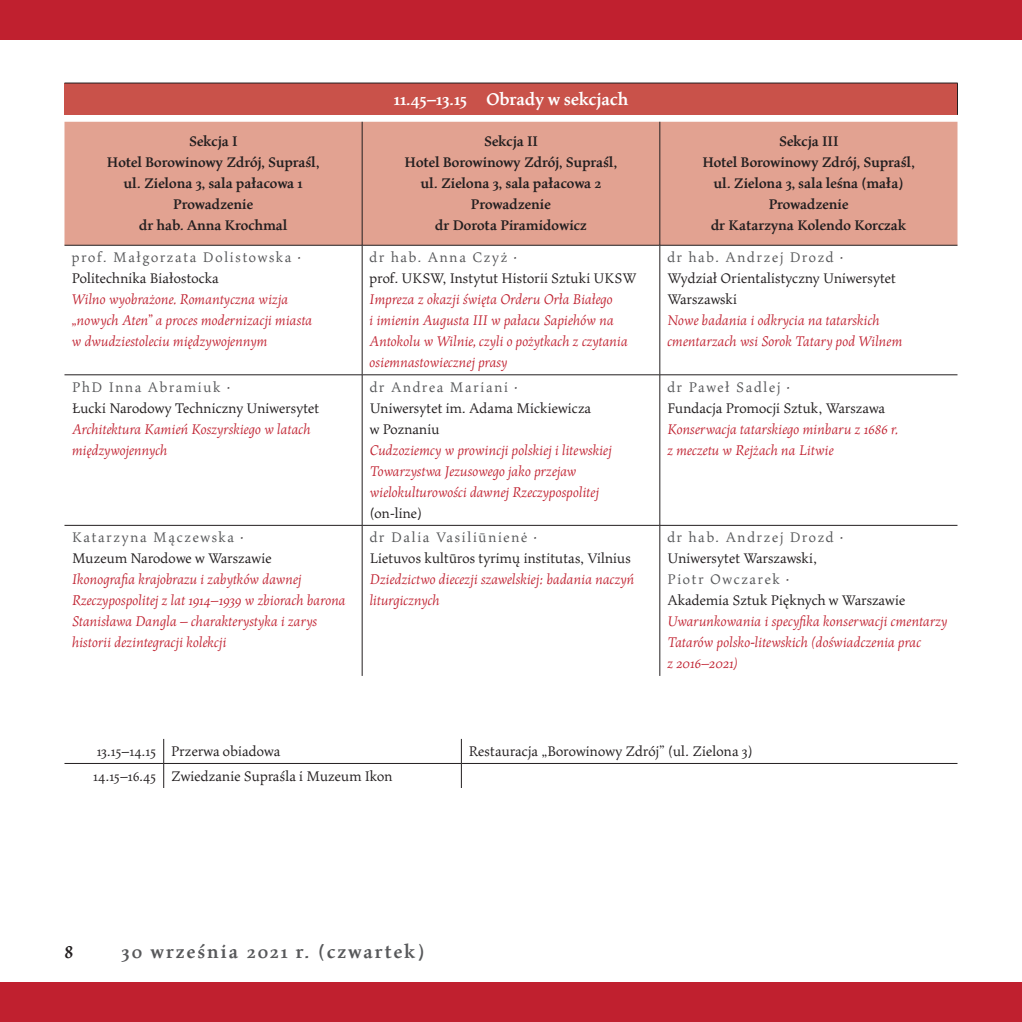
<style>
.page{position:relative;width:1022px;height:1022px;background:#fff}
.page>*{position:absolute;margin:0;border:0;box-sizing:border-box;transform-origin:0 0}
.t1{font:700 21px "Maiola";letter-spacing:.1em;color:#57585a}
.t2{font:700 21px "Maiola";color:#231f20}
.t3{font:700 19.25px "Maiola";letter-spacing:-.01em;color:#fff}
.t4{font:italic 15.75px/21px "Maiola";color:#c0202f}
.t5{font:15.75px/21px "Maiola";color:#231f20}
.t6{font:700 15.75px/21px "Maiola";color:#231f20;text-align:center}
.t7{font:15.75px/21px "Maiola";letter-spacing:.075em;color:#57585a}
.s1{color:#231f20}
.s2{color:#57585a}
</style>
<div class="page">
<div style="left:0;top:0;width:1007px;height:40px;background:#c0202f"></div>
<div style="left:1007px;top:0;width:15px;height:40px;background:#c0202f"></div>
<div style="left:0;top:982px;width:1007px;height:40px;background:#c0202f"></div>
<div style="left:1007px;top:982px;width:15px;height:40px;background:#c0202f"></div>
<div style="left:64px;top:83px;width:893px;height:32px;background:#c9524a"></div>
<hr style="left:64px;top:83px;width:894px;height:1px;background:#231f20">
<hr style="left:957px;top:83px;width:1px;height:32px;background:#231f20">
<svg style="left:64px;top:122px;width:893px;height:123px;background:#dea090"></svg>
<hr style="left:64px;top:245px;width:298px;height:1px;background:#231f20">
<hr style="left:64px;top:374px;width:298px;height:1px;background:#231f20">
<hr style="left:64px;top:525px;width:298px;height:1px;background:#231f20">
<hr style="left:362px;top:526px;width:1px;height:150px;background:#231f20">
<hr style="left:362px;top:122px;width:1px;height:123px;background:#231f20">
<hr style="left:659px;top:122px;width:1px;height:123px;background:#231f20">
<hr style="left:362px;top:245px;width:298px;height:1px;background:#231f20">
<hr style="left:362px;top:245px;width:1px;height:130px;background:#231f20">
<hr style="left:660px;top:245px;width:297px;height:1px;background:#231f20">
<hr style="left:659px;top:245px;width:1px;height:130px;background:#231f20">
<hr style="left:362px;top:374px;width:298px;height:1px;background:#231f20">
<hr style="left:362px;top:375px;width:1px;height:150px;background:#231f20">
<hr style="left:660px;top:374px;width:297px;height:1px;background:#231f20">
<hr style="left:659px;top:375px;width:1px;height:150px;background:#231f20">
<hr style="left:362px;top:525px;width:298px;height:1px;background:#231f20">
<hr style="left:660px;top:525px;width:297px;height:1px;background:#231f20">
<hr style="left:659px;top:526px;width:1px;height:150px;background:#231f20">
<hr style="left:64px;top:763px;width:100px;height:1px;background:#231f20">
<hr style="left:164px;top:763px;width:297px;height:1px;background:#231f20">
<svg style="left:163px;top:739px;width:1px;height:49px"></svg>
<hr style="left:461px;top:763px;width:496px;height:1px;background:#231f20">
<svg style="left:461px;top:739px;width:1px;height:49px"></svg>
<p class="t3" style="left:394px;top:85px;width:236px">11.45–13.15 Obrady w sekcjach</p>
<p class="t6" style="left:107px;top:131px;width:214px">Sekcja I<br>Hotel Borowinowy Zdrój, Supraśl, ul. Zielona 3, sala pałacowa 1<br>Prowadzenie<br>dr hab. Anna Krochmal</p>
<p class="t6" style="left:405px;top:131px;width:214px">Sekcja II<br>Hotel Borowinowy Zdrój, Supraśl, ul. Zielona 3, sala pałacowa 2<br>Prowadzenie<br>dr Dorota Piramidowicz</p>
<p class="t6" style="left:702px;top:130px;width:214px">Sekcja III<br>Hotel Borowinowy Zdrój, Supraśl, ul. Zielona 3, sala leśna (mała)<br>Prowadzenie<br>dr Katarzyna Kolendo Korczak</p>
<p class="t7" style="left:72px;top:247px;width:231px">prof. Małgorzata Dolistowska <span class="s1">·<br>Politechnika Białostocka</span></p>
<p class="t4" style="left:72px;top:289px;width:242px">Wilno wyobrażone. Romantyczna wizja „nowych Aten” a proces modernizacji miasta w dwudziestoleciu międzywojennym</p>
<p class="t5" style="left:667px;top:247px;width:230px"><span class="s2">dr hab. Andrzej Drozd</span> ·<br>Wydział Orientalistyczny Uniwersytet<br>Warszawski</p>
<p class="t4" style="left:667px;top:310px;width:237px">Nowe badania i odkrycia na tatarskich cmentarzach wsi Sorok Tatary pod Wilnem</p>
<p class="t5" style="left:370px;top:247px;width:268px"><span class="s2">dr hab. Anna Czyż</span> ·<br>prof. UKSW, Instytut Historii Sztuki UKSW</p>
<p class="t4" style="left:370px;top:289px;width:260px">Impreza z okazji święta Orderu Orła Białego<br>i imienin Augusta III w pałacu Sapiehów na Antokolu w Wilnie, czyli o pożytkach z czytania osiemnastowiecznej prasy</p>
<p class="t5" style="left:72px;top:376px;width:249px"><span class="s2">PhD Inna Abramiuk</span> ·<br>Łucki Narodowy Techniczny Uniwersytet</p>
<p class="t4" style="left:72px;top:418px;width:240px">Architektura Kamień Koszyrskiego w latach międzywojennych</p>
<p class="t5" style="left:72px;top:527px;width:201px"><span class="s2">Katarzyna Mączewska</span> ·<br>Muzeum Narodowe w Warszawie</p>
<p class="t4" style="left:72px;top:569px;width:275px">Ikonografia krajobrazu i zabytków dawnej Rzeczypospolitej z lat 1914–1939 w zbiorach barona Stanisława Dangla – charakterystyka i zarys historii dezintegracji kolekcji</p>
<p class="t5" style="left:370px;top:376px;width:223px"><span class="s2">dr Andrea Mariani</span> ·<br>Uniwersytet im. Adama Mickiewicza w Poznaniu</p>
<p class="t4" style="left:370px;top:439px;width:244px">Cudzoziemcy w prowincji polskiej i litewskiej<br>Towarzystwa Jezusowego jako przejaw wielokulturowości dawnej Rzeczypospolitej</p>
<p class="t5" style="left:370px;top:502px;width:54px">(on-line)</p>
<p class="t5" style="left:370px;top:527px;width:263px"><span class="s2">dr Dalia Vasiliūnienė</span> ·<br>Lietuvos kultūros tyrimų institutas, Vilnius</p>
<p class="t4" style="left:370px;top:569px;width:266px">Dziedzictwo diecezji szawelskiej: badania naczyń liturgicznych</p>
<p class="t5" style="left:667px;top:376px;width:220px"><span class="s2">dr Paweł Sadlej</span> ·<br>Fundacja Promocji Sztuk, Warszawa</p>
<p class="t4" style="left:667px;top:418px;width:233px">Konserwacja tatarskiego minbaru z 1686 r. z meczetu w Rejżach na Litwie</p>
<p class="t5" style="left:667px;top:527px;width:240px"><span class="s2">dr hab. Andrzej Drozd</span> ·<br>Uniwersytet Warszawski,<br><span class="s2">Piotr Owczarek</span> ·<br>Akademia Sztuk Pięknych w Warszawie</p>
<p class="t4" style="left:667px;top:611px;width:282px">Uwarunkowania i specyfika konserwacji cmentarzy<br>Tatarów polsko-litewskich (doświadczenia prac<br>z 2016–2021)</p>
<p class="t5" style="left:97px;top:740px;width:185px">13.15–14.15 Przerwa obiadowa</p>
<p class="t5" style="left:469px;top:740px;width:285px">Restauracja „Borowinowy Zdrój” (ul. Zielona 3)</p>
<p class="t5" style="left:93px;top:765px;width:301px">14.15–16.45 Zwiedzanie Supraśla i Muzeum Ikon</p>
<h1 class="t2" style="left:64px;top:936px;width:10px">8</h1>
<h1 class="t1" style="left:122px;top:936px;width:304px">30 września 2021 r. (czwartek)</h1>
</div>
